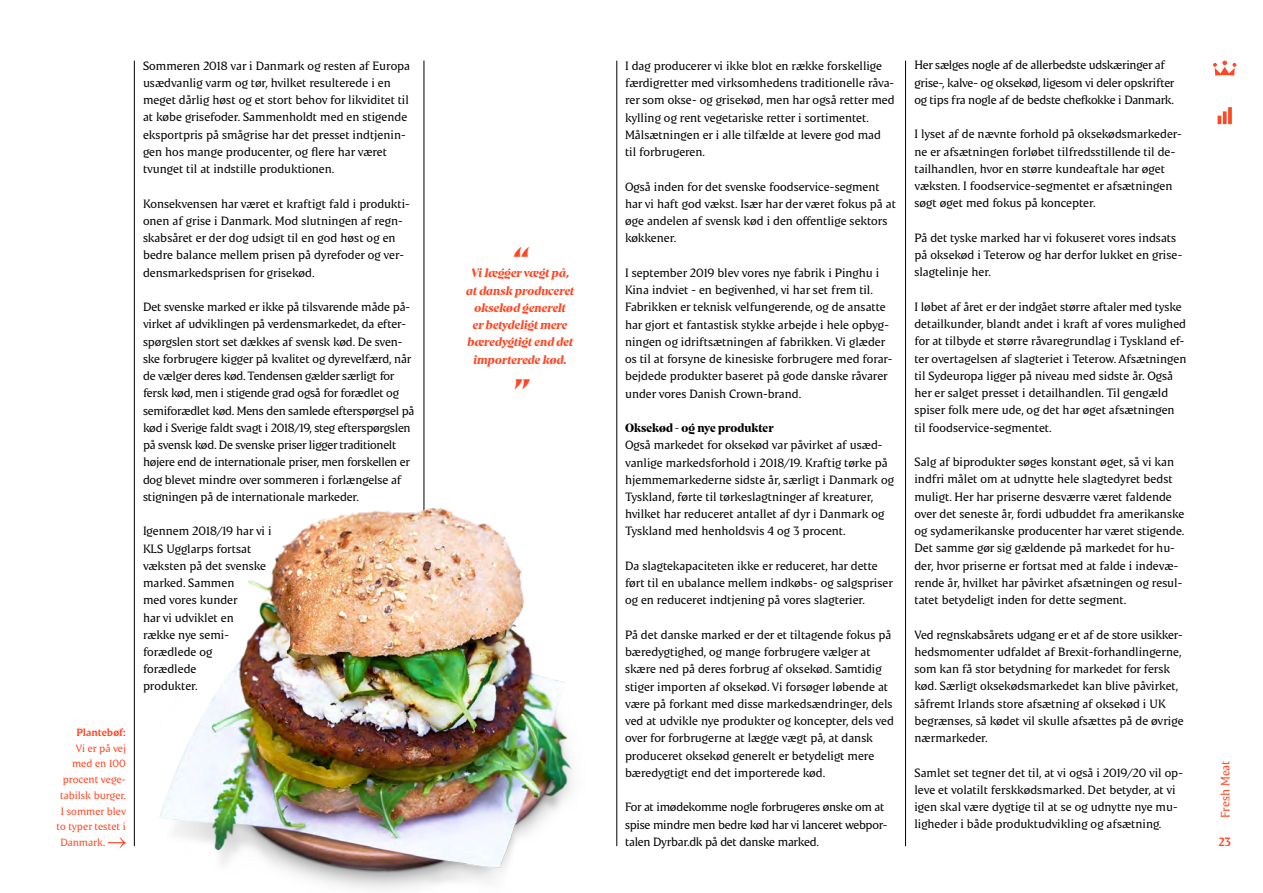
<style>
.page{position:relative;width:1263px;height:893px;background:#fff}
.page>*{position:absolute;margin:0;border:0;box-sizing:border-box;transform-origin:0 0}
.t1{font:italic 700 36.75px "Danish Crown Display";color:#ff4724}
.t2{font:12px/17.2px "Danish Crown Text";letter-spacing:-.005em;color:#000}
.t3{font:12px/17.2px "Danish Crown Text";letter-spacing:-.025em;color:#000}
.t4{font:italic 700 12px/17.2px "Danish Crown Display";color:#ff4724;text-align:center}
.t5{font:700 12px "Danish Crown Display";color:#000}
.t6{font:12px "Danish Crown Text";letter-spacing:-.01em;color:#ff4724}
.t7{font:700 12px "Danish Crown Text";color:#ff4724}
.t8{font:10.5px "Danish Crown Text";letter-spacing:-.005em;color:#ff4724}
.t9{font:700 10.5px "Danish Crown Text";letter-spacing:-.005em;color:#ff4724}
</style>
<div class="page">
<hr style="left:616px;top:61px;width:1px;height:785px;background:#000">
<hr style="left:905px;top:61px;width:1px;height:785px;background:#000">
<hr style="left:424px;top:61px;width:1px;height:500px;background:#000">
<hr style="left:134px;top:61px;width:1px;height:785px;background:#000">
<img style="left:133px;top:359px;width:440px;height:530px">
<svg style="left:108px;top:837px;width:18px;height:11px"></svg>
<svg style="left:1217px;top:111px;width:9px;height:13px"></svg>
<svg style="left:1228px;top:107px;width:4px;height:17px"></svg>
<svg style="left:1213px;top:61px;width:23px;height:15px"></svg>
<p class="t3" style="left:914px;top:56px;width:262px">Her sælges nogle af de allerbedste udskæringer af grise-, kalve- og oksekød, ligesom vi deler opskrifter og tips fra nogle af de bedste chefkokke i Danmark.</p>
<p class="t2" style="left:914px;top:125px;width:269px">I lyset af de nævnte forhold på oksekødsmarkeder&shy;ne er afsætningen forløbet tilfredsstillende til de&shy;tailhandlen, hvor en større kundeaftale har øget væksten. I foodservice-segmentet er afsætningen søgt øget med fokus på koncepter.</p>
<p class="t2" style="left:914px;top:229px;width:269px">På det tyske marked har vi fokuseret vores indsats på oksekød i Teterow og har derfor lukket en grise&shy;slagtelinje her.</p>
<p class="t2" style="left:914px;top:298px;width:274px">I løbet af året er der indgået større aftaler med tyske detailkunder, blandt andet i kraft af vores mulighed for at tilbyde et større råvaregrundlag i Tyskland ef&shy;ter overtagelsen af slagteriet i Teterow. Afsætningen til Sydeuropa ligger på niveau med sidste år. Også her er salget presset i detailhandlen. Til gengæld spiser folk mere ude, og det har øget afsætningen til foodservice-segmentet.</p>
<p class="t2" style="left:914px;top:453px;width:272px">Salg af biprodukter søges konstant øget, så vi kan indfri målet om at udnytte hele slagtedyret bedst muligt. Her har priserne desværre været faldende over det seneste år, fordi udbuddet fra amerikanske og sydamerikanske producenter har været stigende.<br>Det samme gør sig gældende på markedet for hu&shy;der, hvor priserne er fortsat med at falde i indevæ&shy;rende år, hvilket har påvirket afsætningen og resul&shy;tatet betydeligt inden for dette segment.</p>
<p class="t2" style="left:914px;top:626px;width:271px">Ved regnskabsårets udgang er et af de store usikker&shy;hedsmomenter udfaldet af Brexit-forhandlingerne, som kan få stor betydning for markedet for fersk kød. Særligt oksekødsmarkedet kan blive påvirket, såfremt Irlands store afsætning af oksekød i UK begrænses, så kødet vil skulle afsættes på de øvrige nærmarkeder.</p>
<p class="t2" style="left:914px;top:763px;width:270px">Samlet set tegner det til, at vi også i 2019/20 vil op&shy;leve et volatilt ferskkødsmarked. Det betyder, at vi igen skal være dygtige til at se og udnytte nye mu&shy;ligheder i både produktudvikling og afsætning.</p>
<p class="t2" style="left:143px;top:57px;width:269px">Sommeren 2018 var i Danmark og resten af Europa usædvanlig varm og tør, hvilket resulterede i en meget dårlig høst og et stort behov for likviditet til at købe grisefoder. Sammenholdt med en stigende eksportpris på smågrise har det presset indtjenin&shy;gen hos mange producenter, og flere har været tvunget til at indstille produktionen.</p>
<p class="t2" style="left:143px;top:195px;width:268px">Konsekvensen har været et kraftigt fald i produkti&shy;onen af grise i Danmark. Mod slutningen af regn&shy;skabsåret er der dog udsigt til en god høst og en bedre balance mellem prisen på dyrefoder og ver&shy;densmarkedsprisen for grisekød.</p>
<p class="t2" style="left:143px;top:298px;width:273px">Det svenske marked er ikke på tilsvarende måde på&shy;virket af udviklingen på verdensmarkedet, da efter&shy;spørgslen stort set dækkes af svensk kød. De sven&shy;ske forbrugere kigger på kvalitet og dyrevelfærd, når de vælger deres kød. Tendensen gælder særligt for fersk kød, men i stigende grad også for forædlet og semiforædlet kød. Mens den samlede efterspørgsel på kød i Sverige faldt svagt i 2018/19, steg efterspørgslen på svensk kød. De svenske priser ligger traditionelt højere end de internationale priser, men forskellen er dog blevet mindre over sommeren i forlængelse af stigningen på de internationale markeder.</p>
<p class="t2" style="left:143px;top:522px;width:130px">Igennem 2018/19 har vi i<br>KLS Ugglarps fortsat væksten på det svenske marked. Sammen<br>med vores kunder<br>har vi udviklet en<br>række nye semi&shy;forædlede og<br>forædlede<br>produkter.</p>
<p class="t2" style="left:625px;top:57px;width:271px">I dag producerer vi ikke blot en række forskellige færdigretter med virksomhedens traditionelle råva&shy;rer som okse- og grisekød, men har også retter med kylling og rent vegetariske retter i sortimentet.<br>Målsætningen er i alle tilfælde at levere god mad til forbrugeren.</p>
<p class="t2" style="left:625px;top:178px;width:272px">Også inden for det svenske foodservice-segment har vi haft god vækst. Især har der været fokus på at øge andelen af svensk kød i den offentlige sektors køkkener.</p>
<p class="t2" style="left:625px;top:264px;width:269px">I september 2019 blev vores nye fabrik i Pinghu i Kina indviet - en begivenhed, vi har set frem til.<br>Fabrikken er teknisk velfungerende, og de ansatte har gjort et fantastisk stykke arbejde i hele opbyg&shy;ningen og idriftsætningen af fabrikken. Vi glæder os til at forsyne de kinesiske forbrugere med forar&shy;bejdede produkter baseret på gode danske råvarer under vores Danish Crown-brand.</p>
<p class="t5" style="left:625px;top:420px;width:150px">Oksekød - og nye produkter</p>
<p class="t2" style="left:625px;top:436px;width:270px">Også markedet for oksekød var påvirket af usæd&shy;vanlige markedsforhold i 2018/19. Kraftig tørke på hjemmemarkederne sidste år, særligt i Danmark og Tyskland, førte til tørkeslagtninger af kreaturer, hvilket har reduceret antallet af dyr i Danmark og Tyskland med henholdsvis 4 og 3 procent.</p>
<p class="t2" style="left:625px;top:557px;width:269px">Da slagtekapaciteten ikke er reduceret, har dette ført til en ubalance mellem indkøbs- og salgspriser og en reduceret indtjening på vores slagterier.</p>
<p class="t2" style="left:625px;top:626px;width:270px">På det danske marked er der et tiltagende fokus på bæredygtighed, og mange forbrugere vælger at skære ned på deres forbrug af oksekød. Samtidig stiger importen af oksekød. Vi forsøger løbende at være på forkant med disse markedsændringer, dels ved at udvikle nye produkter og koncepter, dels ved over for forbrugerne at lægge vægt på, at dansk produceret oksekød generelt er betydeligt mere bæredygtigt end det importerede kød.</p>
<p class="t3" style="left:625px;top:798px;width:264px">For at imødekomme nogle forbrugeres ønske om at spise mindre men bedre kød har vi lanceret webpor&shy;talen Dyrbar.dk på det danske marked.</p>
<h1 class="t1" style="left:511px;top:237px;width:19px">“</h1>
<p class="t4" style="left:466px;top:264px;width:110px">Vi lægger vægt på, at dansk produceret oksekød generelt<br>er betydeligt mere bæredygtigt end det importerede kød.</p>
<h1 class="t1" style="left:511px;top:369px;width:20px">”</h1>
<p class="t9" style="left:76px;top:725px;width:51px">Plantebøf:</p>
<p class="t8" style="left:76px;top:742px;width:52px">Vi er på vej</p>
<p class="t8" style="left:72px;top:757px;width:55px">med en 100</p>
<p class="t8" style="left:63px;top:773px;width:64px">procent vege-</p>
<p class="t8" style="left:60px;top:789px;width:67px">tabilsk burger.</p>
<p class="t8" style="left:61px;top:805px;width:67px">I sommer blev</p>
<p class="t8" style="left:57px;top:820px;width:71px">to typer testet i</p>
<p class="t8" style="left:60px;top:836px;width:46px">Danmark.</p>
<p class="t7" style="left:1218px;top:834px;width:14px">23</p>
<p class="t6" style="left:1218px;top:818px;width:59px;rotate:-90deg">Fresh Meat</p>
</div>
